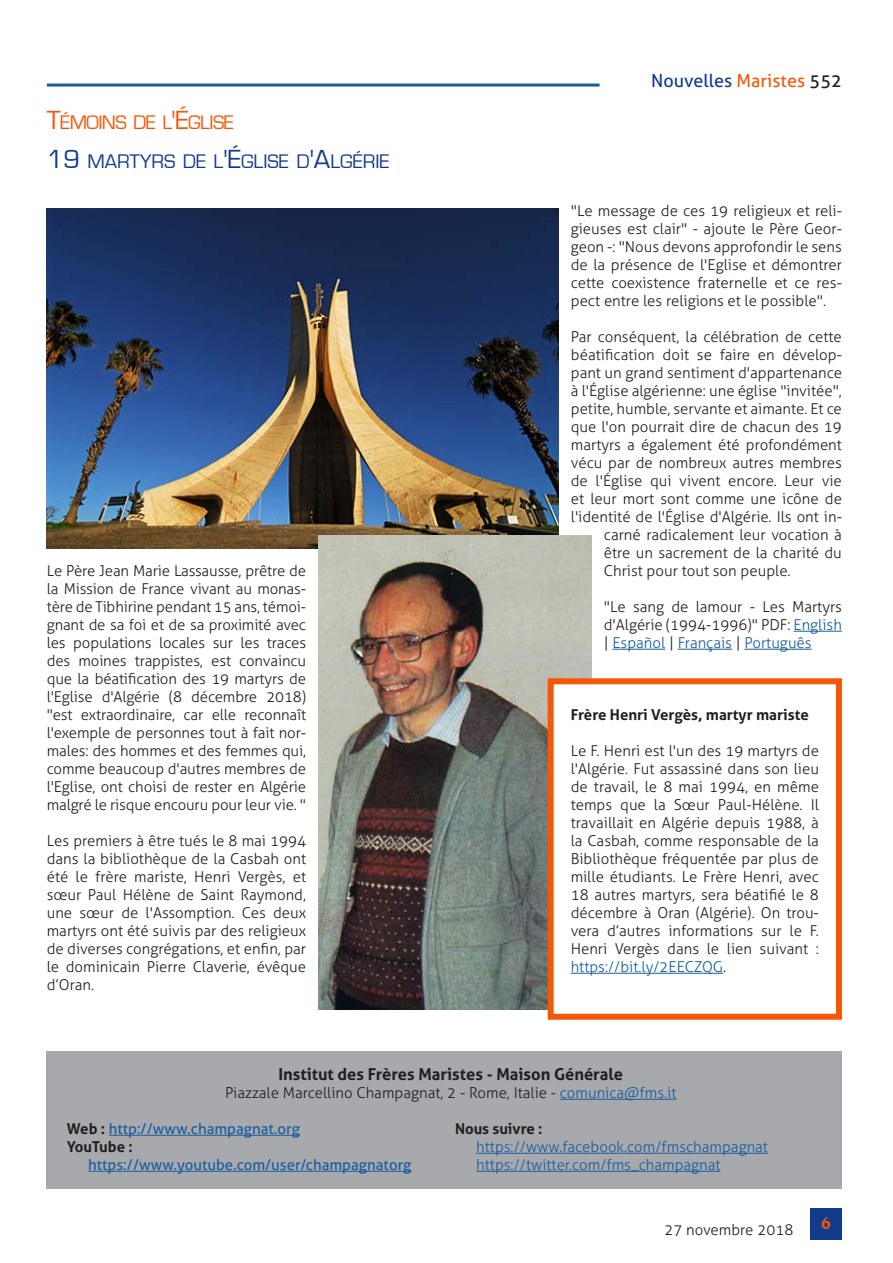
<style>
.page{position:relative;width:893px;height:1263px;background:#fff}
.page>*{position:absolute;margin:0;border:0;box-sizing:border-box;transform-origin:0 0}
.Titolo{font:20.25px "Eurostile";color:#123b8b}
.Titolo-2{font:20.25px "Eurostile";letter-spacing:-.025em;color:#f45706}
.t1{font:18px "Aller";color:#123b8b}
.t2{font:700 18px "Novarese IT Cby BT";color:#f45706}
.t3{font:700 16.5px "Aller";color:#231f20}
.Testo_normal{font:300 15px/18px "Aller";color:#231f20;text-align:justify}
.t4{font:15px/18px "Aller";color:#175d9e}
.t5{font:300 15px/18px "Aller";color:#175d9e}
.Testo_normal-2{font:700 15px "Aller";color:#231f20}
.s1{font-size:27px}
.s2{color:#f45706}
.s3{color:#231f20}
.s4{color:#175d9e}
.s5{font-weight:700;color:#231f20}
</style>
<div class="page">
<hr style="left:47px;top:84px;width:553px;height:3px;background:#175d9e">
<div style="left:810px;top:1208px;width:32px;height:31px;background:#123b8b"></div>
<div style="left:47px;top:1051px;width:795px;height:138px;background:#a8a9ad"></div>
<hr style="left:560px;top:1099px;width:116px;height:1px;background:#175d9e">
<hr style="left:109px;top:1135px;width:191px;height:1px;background:#175d9e">
<hr style="left:88px;top:1171px;width:323px;height:1px;background:#175d9e">
<hr style="left:476px;top:1153px;width:292px;height:1px;background:#175d9e">
<hr style="left:476px;top:1171px;width:245px;height:1px;background:#175d9e">
<hr style="left:794px;top:631px;width:48px;height:1px;background:#175d9e">
<hr style="left:612px;top:649px;width:53px;height:1px;background:#175d9e">
<hr style="left:678px;top:649px;width:54px;height:1px;background:#175d9e">
<hr style="left:744px;top:649px;width:68px;height:1px;background:#175d9e">
<img style="left:47px;top:208px;width:511px;height:341px">
<img style="left:319px;top:536px;width:272px;height:473px">
<div style="left:551px;top:681px;width:288px;height:336px;background:#fff"></div>
<hr style="left:571px;top:973px;width:152px;height:1px;background:#175d9e">
<div style="left:548px;top:678px;width:294px;height:342px;border:6px solid #f45706"></div>
<p class="Titolo-2" style="left:47px;top:111px;width:189px"><span class="s1">T</span>ÉMOINS DE L<span class="s1">'É</span>GLISE</p>
<p class="Titolo" style="left:47px;top:151px;width:344px"><span class="s1">19</span> MARTYRS DE L<span class="s1">'É</span>GLISE D<span class="s1">'A</span>LGÉRIE</p>
<p class="Testo_normal" style="left:47px;top:562px;width:261px">Le Père Jean Marie Lassausse, prêtre de la Mission de France vivant au monas&shy;tère de Tibhirine pendant 15 ans, témoi&shy;gnant de sa foi et de sa proximité avec les populations locales sur les traces des moines trappistes, est convaincu que la béatification des 19 martyrs de l'Eglise d'Algérie (8 décembre 2018) "est extraordinaire, car elle reconnaît l'exemple de personnes tout à fait nor&shy;males: des hommes et des femmes qui, comme beaucoup d'autres membres de l'Eglise, ont choisi de rester en Algérie malgré le risque encouru pour leur vie. "</p>
<p class="Testo_normal" style="left:47px;top:832px;width:261px">Les premiers à être tués le 8 mai 1994 dans la bibliothèque de la Casbah ont été le frère mariste, Henri Vergès, et sœur Paul Hélène de Saint Raymond, une sœur de l'Assomption. Ces deux martyrs ont été suivis par des religieux de diverses congrégations, et enfin, par le dominicain Pierre Claverie, évêque d’Oran.</p>
<p class="t1" style="left:651px;top:69px;width:192px">Nouvelles <span class="s2">Maristes</span> <span class="s3">552</span></p>
<p class="Testo_normal" style="left:571px;top:202px;width:273px">"Le message de ces 19 religieux et reli&shy;gieuses est clair" - ajoute le Père Geor&shy;geon -: "Nous devons approfondir le sens de la présence de l'Eglise et démontrer cette coexistence fraternelle et ce res&shy;pect entre les religions et le possible".</p>
<p class="Testo_normal" style="left:571px;top:328px;width:273px">Par conséquent, la célébration de cette</p>
<p class="Testo_normal" style="left:571px;top:346px;width:273px">béatification doit se faire en dévelop-</p>
<p class="Testo_normal" style="left:571px;top:364px;width:273px">pant un grand sentiment d'appartenance</p>
<p class="Testo_normal" style="left:571px;top:382px;width:273px">à l'Église algérienne: une église "invitée",</p>
<p class="Testo_normal" style="left:571px;top:400px;width:273px">petite, humble, servante et aimante. Et ce</p>
<p class="Testo_normal" style="left:571px;top:418px;width:273px">que l'on pourrait dire de chacun des 19</p>
<p class="Testo_normal" style="left:571px;top:436px;width:273px">martyrs a également été profondément</p>
<p class="Testo_normal" style="left:571px;top:454px;width:273px">vécu par de nombreux autres membres</p>
<p class="Testo_normal" style="left:571px;top:472px;width:273px">de l'Église qui vivent encore. Leur vie</p>
<p class="Testo_normal" style="left:571px;top:490px;width:273px">et leur mort sont comme une icône de</p>
<p class="Testo_normal" style="left:571px;top:508px;width:273px">l'identité de l'Église d'Algérie. Ils ont in-</p>
<p class="Testo_normal" style="left:604px;top:526px;width:240px">carné radicalement leur vocation à</p>
<p class="Testo_normal" style="left:604px;top:544px;width:240px">être un sacrement de la charité du</p>
<p class="Testo_normal" style="left:604px;top:562px;width:188px">Christ pour tout son peuple.</p>
<p class="Testo_normal" style="left:604px;top:598px;width:240px">"Le sang de lamour - Les Martyrs d'Algérie (1994-1996)" PDF: <span class="s4">English </span>| <span class="s4">Español</span> | <span class="s4">Français</span> | <span class="s4">Português</span></p>
<p class="Testo_normal-2" style="left:571px;top:705px;width:240px">Frère Henri Vergès, martyr mariste</p>
<p class="Testo_normal" style="left:571px;top:742px;width:250px">Le F. Henri est l'un des 19 martyrs de l'Algérie. Fut assassiné dans son lieu de travail, le 8 mai 1994, en même temps que la Sœur Paul-Hélène. Il travaillait en Algérie depuis 1988, à la Casbah, comme responsable de la Bibliothèque fréquentée par plus de mille étudiants. Le Frère Henri, avec 18 autres martyrs, sera béatifié le 8 décembre à Oran (Algérie). On trou&shy;vera d’autres informations sur le F.<br>Henri Vergès dans le lien suivant : <span class="s4">https://bit.ly/2EECZQG</span>.</p>
<p class="t3" style="left:278px;top:1064px;width:346px">Institut des Frères Maristes - Maison Générale</p>
<p class="Testo_normal" style="left:225px;top:1084px;width:453px">Piazzale Marcellino Champagnat, 2 - Rome, Italie - <span class="s4">comunica@fms.it</span></p>
<p class="t4" style="left:67px;top:1120px;width:235px"><span class="s5">Web :</span> http://www.champagnat.org<br><span class="s5">YouTube :</span></p>
<p class="t4" style="left:88px;top:1156px;width:325px">https://www.youtube.com/user/champagnatorg</p>
<p class="Testo_normal-2" style="left:455px;top:1119px;width:89px">Nous suivre :</p>
<p class="t5" style="left:476px;top:1138px;width:293px">https://www.facebook.com/fmschampagnat https://twitter.com/fms_champagnat</p>
<p class="Testo_normal" style="left:664px;top:1220px;width:130px">27 novembre 2018</p>
<p class="t2" style="left:821px;top:1212px;width:12px">6</p>
</div>
